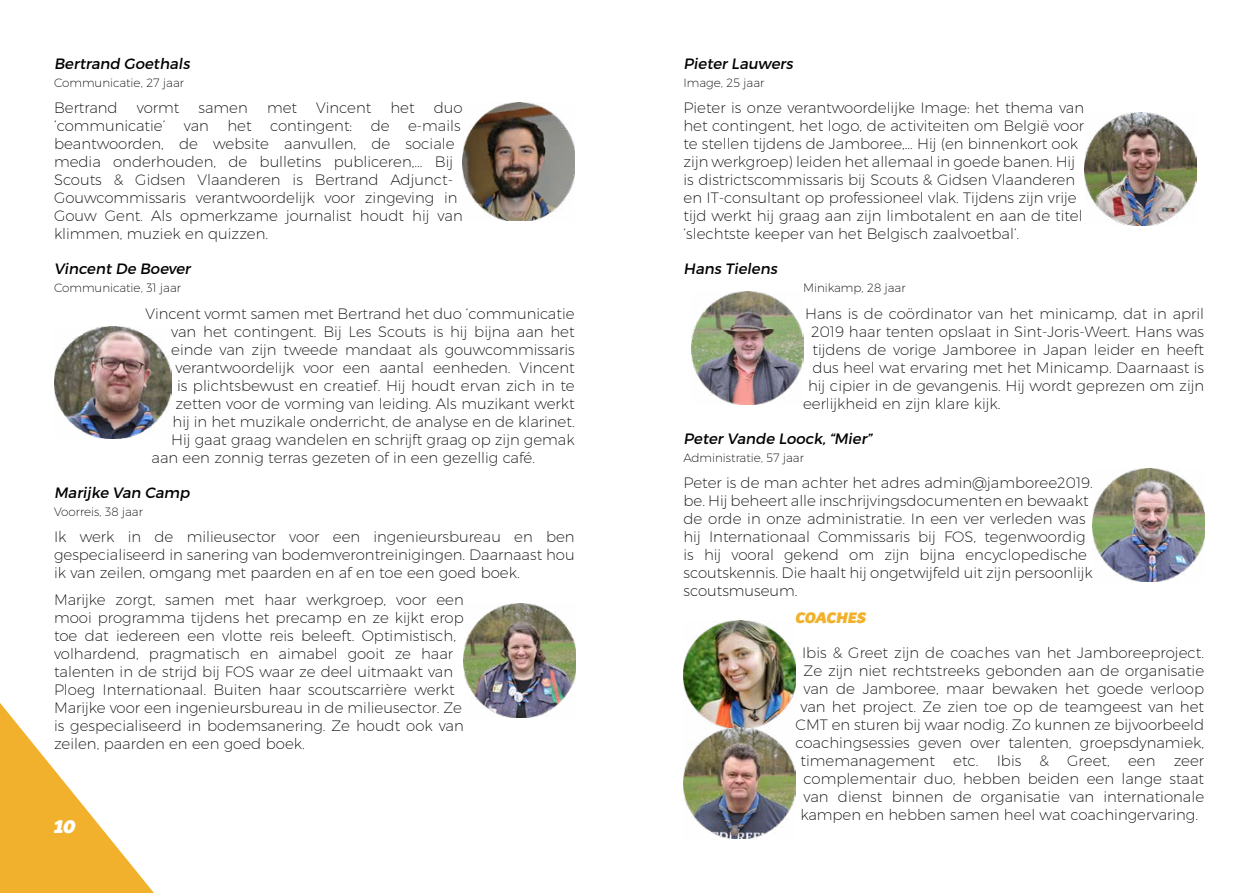
<style>
.page{position:relative;width:1259px;height:893px;background:#fff}
.page>*{position:absolute;margin:0;border:0;box-sizing:border-box;transform-origin:0 0}
.t1{font:18px "Souses";color:#fff}
.t2{font:15px/18px "Trueno Ult Lt";color:#020203}
.t3{font:15px "Trueno Rg It";color:#020203}
.t4{font:15px "Souses";letter-spacing:-.01em;color:#f1b12c}
.t5{font:12px "Trueno Ult Lt";color:#020203}
</style>
<div class="page">
<svg style="left:0;top:703px;width:154px;height:190px;fill:#f1b12c"></svg>
<img style="left:463px;top:103px;width:111px;height:118px">
<img style="left:54px;top:326px;width:117px;height:113px">
<img style="left:464px;top:603px;width:112px;height:115px">
<img style="left:1084px;top:113px;width:112px;height:113px">
<img style="left:691px;top:292px;width:112px;height:113px">
<img style="left:1093px;top:468px;width:111px;height:114px">
<img style="left:683px;top:620px;width:112px;height:218px">
<p class="t3" style="left:54px;top:54px;width:137px">Bertrand Goethals</p>
<p class="t5" style="left:54px;top:75px;width:131px">Communicatie, 27 jaar</p>
<p class="t2" style="left:54px;top:98px;width:65px">Bertrand</p>
<p class="t2" style="left:137px;top:98px;width:44px">vormt</p>
<p class="t2" style="left:199px;top:98px;width:51px">samen</p>
<p class="t2" style="left:267px;top:98px;width:32px">met</p>
<p class="t2" style="left:316px;top:98px;width:57px">Vincent</p>
<p class="t2" style="left:390px;top:98px;width:26px">het</p>
<p class="t2" style="left:54px;top:98px;width:410px;text-indent:380px">duo ‘communicatie’ van het contingent: de e-mails beantwoorden, de website aanvullen, de sociale media onderhouden, de bulletins publiceren,... Bij Scouts &amp; Gidsen Vlaanderen is Bertrand Adjunct-Gouwcommissaris verantwoordelijk voor zingeving in Gouw Gent. Als opmerkzame journalist houdt hij van klimmen, muziek en quizzen.</p>
<p class="t3" style="left:54px;top:259px;width:138px">Vincent De Boever</p>
<p class="t5" style="left:54px;top:280px;width:129px">Communicatie, 31 jaar</p>
<p class="t2" style="left:146px;top:304px;width:430px">Vincent vormt samen met Bertrand het duo ‘communicatie</p>
<p class="t2" style="left:171px;top:322px;width:405px">van het contingent. Bij Les Scouts is hij bijna aan het</p>
<p class="t2" style="left:171px;top:340px;width:405px">einde van zijn tweede mandaat als gouwcommissaris</p>
<p class="t2" style="left:176px;top:358px;width:401px">verantwoordelijk voor een aantal eenheden. Vincent</p>
<p class="t2" style="left:177px;top:376px;width:399px">is plichtsbewust en creatief. Hij houdt ervan zich in te</p>
<p class="t2" style="left:176px;top:394px;width:400px">zetten voor de vorming van leiding. Als muzikant werkt</p>
<p class="t2" style="left:172px;top:412px;width:404px">hij in het muzikale onderricht, de analyse en de klarinet.</p>
<p class="t2" style="left:171px;top:430px;width:405px">Hij gaat graag wandelen en schrijft graag op zijn gemak</p>
<p class="t2" style="left:152px;top:448px;width:385px">aan een zonnig terras gezeten of in een gezellig café.</p>
<p class="t3" style="left:54px;top:483px;width:137px">Marijke Van Camp</p>
<p class="t5" style="left:54px;top:504px;width:90px">Voorreis, 38 jaar</p>
<p class="t2" style="left:54px;top:527px;width:522px;text-align:justify">Ik werk in de milieusector voor een ingenieursbureau en ben gespecialiseerd in sanering van bodemverontreinigingen. Daarnaast hou ik van zeilen, omgang met paarden en af en toe een goed boek.</p>
<p class="t2" style="left:54px;top:590px;width:411px">Marijke zorgt, samen met haar werkgroep, voor een mooi programma tijdens het precamp en ze kijkt erop toe dat iedereen een vlotte reis beleeft. Optimistisch, volhardend, pragmatisch en aimabel gooit ze haar talenten in de strijd bij FOS waar ze deel uitmaakt van Ploeg Internationaal. Buiten haar scoutscarrière werkt Marijke voor een ingenieursbureau in de milieusector. Ze is gespecialiseerd in bodemsanering. Ze houdt ook van zeilen, paarden en een goed boek.</p>
<p class="t1" style="left:54px;top:814px;width:23px">10</p>
<p class="t3" style="left:683px;top:54px;width:111px">Pieter Lauwers</p>
<p class="t5" style="left:683px;top:75px;width:82px">Image, 25 jaar</p>
<p class="t2" style="left:683px;top:98px;width:402px">Pieter is onze verantwoordelijke Image: het thema van het contingent, het logo, de activiteiten om België voor te stellen tijdens de Jamboree,... Hij (en binnenkort ook zijn werkgroep) leiden het allemaal in goede banen. Hij is districtscommissaris bij Scouts &amp; Gidsen Vlaanderen en IT-consultant op professioneel vlak. Tijdens zijn vrije tijd werkt hij graag aan zijn limbotalent en aan de titel ‘slechtste keeper van het Belgisch zaalvoetbal’.</p>
<p class="t3" style="left:683px;top:259px;width:95px">Hans Tielens</p>
<p class="t5" style="left:803px;top:280px;width:104px">Minikamp, 28 jaar</p>
<p class="t2" style="left:805px;top:304px;width:400px">Hans is de coördinator van het minicamp, dat in april</p>
<p class="t2" style="left:811px;top:322px;width:395px">2019 haar tenten opslaat in Sint-Joris-Weert. Hans was</p>
<p class="t2" style="left:812px;top:340px;width:393px">tijdens de vorige Jamboree in Japan leider en heeft</p>
<p class="t2" style="left:812px;top:358px;width:393px">dus heel wat ervaring met het Minicamp. Daarnaast is</p>
<p class="t2" style="left:808px;top:376px;width:398px">hij cipier in de gevangenis. Hij wordt geprezen om zijn</p>
<p class="t2" style="left:803px;top:394px;width:199px">eerlijkheid en zijn klare kijk.</p>
<p class="t3" style="left:683px;top:429px;width:190px">Peter Vande Loock, “Mier”</p>
<p class="t5" style="left:683px;top:450px;width:122px">Administratie, 57 jaar</p>
<p class="t2" style="left:683px;top:473px;width:411px">Peter is de man achter het adres admin@jamboree2019. be. Hij beheert alle inschrijvingsdocumenten en bewaakt de orde in onze administratie. In een ver verleden was hij Internationaal Commissaris bij FOS, tegenwoordig is hij vooral gekend om zijn bijna encyclopedische scoutskennis. Die haalt hij ongetwijfeld uit zijn persoonlijk scoutsmuseum.</p>
<p class="t4" style="left:795px;top:607px;width:72px">COACHES</p>
<p class="t2" style="left:795px;top:643px;width:410px;text-align:center">Ibis &amp; Greet zijn de coaches van het Jamboreeproject.<br>Ze zijn niet rechtstreeks gebonden aan de organisatie van de Jamboree, maar bewaken het goede verloop van het project. Ze zien toe op de teamgeest van het CMT en sturen bij waar nodig. Zo kunnen ze bijvoorbeeld coachingsessies geven over talenten, groepsdynamiek, timemanagement etc. Ibis &amp; Greet, een zeer complementair duo, hebben beiden een lange staat van dienst binnen de organisatie van internationale kampen en hebben samen heel wat coachingervaring.</p>
</div>
